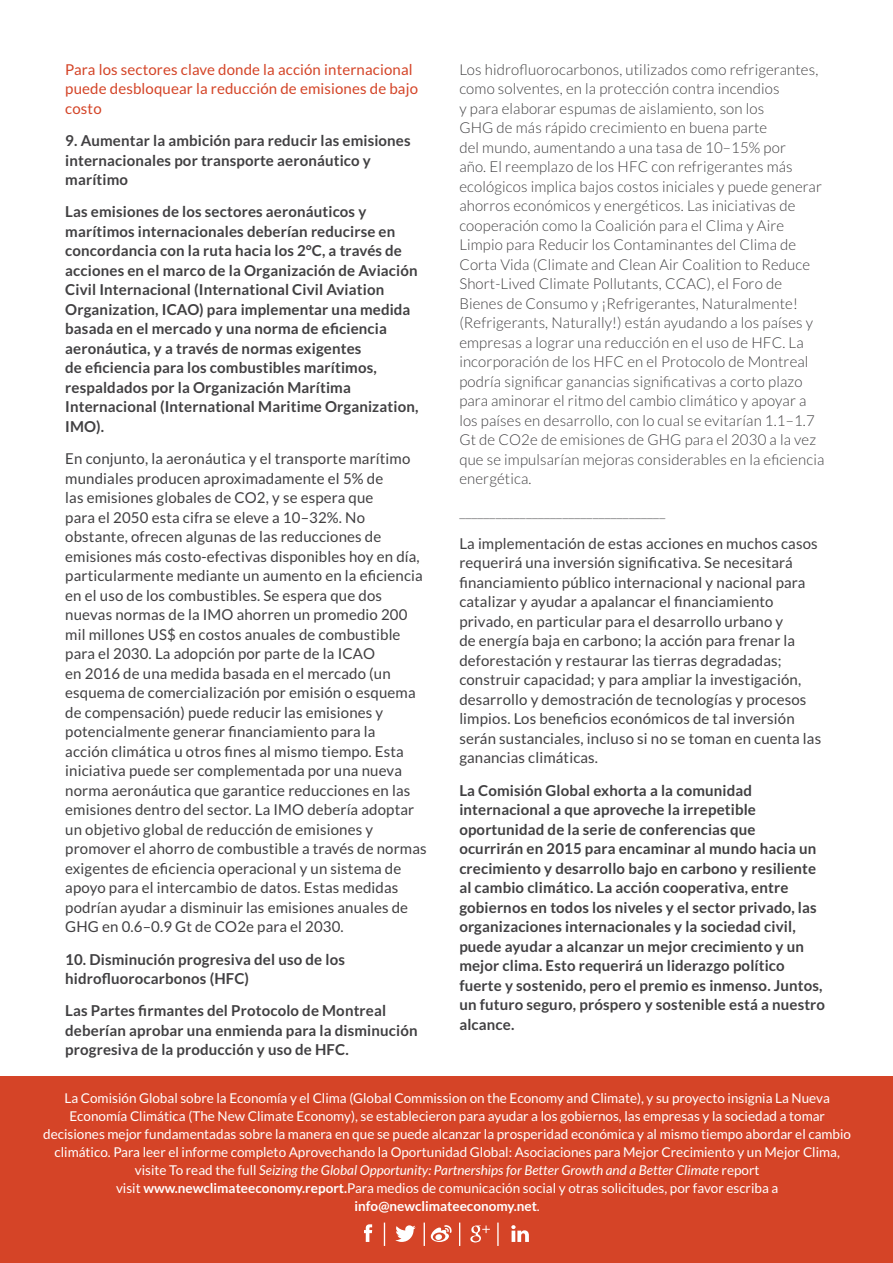
<style>
.page{position:relative;width:893px;height:1263px;background:#fff}
.page>*{position:absolute;margin:0;border:0;box-sizing:border-box;transform-origin:0 0}
.PARAGRAPH_COPY_GREY{font:15px/19.5px "Lato";letter-spacing:.01em;color:#414042}
.PARAGRAPH_COPY_GREY-2{font:700 15px/19.5px "Lato";letter-spacing:.01em;color:#414042}
.PARAGRAPH_COPY_GREY-3{font:300 15px/19.5px "Lato";letter-spacing:.01em;color:#414042}
.PARAGRAPH_COPY_GREY-4{font:15px/19.5px "Lato";letter-spacing:.01em;color:#d44427}
.PARAGRAPH_COPY_GREY-5{font:13.5px/18px "Lato";color:#fff;text-align:center}
.s1{font-style:italic}
.s2{font-weight:700}
</style>
<div class="page">
<div style="left:0;top:1076px;width:893px;height:187px;background:#d54427"></div>
<svg style="left:364px;top:1224px;width:8px;height:18px"></svg>
<svg style="left:395px;top:1225px;width:21px;height:17px"></svg>
<svg style="left:431px;top:1225px;width:21px;height:17px"></svg>
<svg style="left:470px;top:1225px;width:20px;height:18px"></svg>
<svg style="left:511px;top:1225px;width:18px;height:17px"></svg>
<svg style="left:384px;top:1222px;width:1px;height:24px"></svg>
<svg style="left:424px;top:1222px;width:1px;height:24px"></svg>
<svg style="left:459px;top:1222px;width:1px;height:24px"></svg>
<hr style="left:497px;top:1222px;width:2px;height:24px;background:#fff">
<p class="PARAGRAPH_COPY_GREY-4" style="left:65px;top:59px;width:354px">Para los sectores clave donde la acción internacional puede desbloquear la reducción de emisiones de bajo costo</p>
<p class="PARAGRAPH_COPY_GREY-2" style="left:65px;top:131px;width:347px">9. Aumentar la ambición para reducir las emisiones internacionales por transporte aeronáutico y marítimo</p>
<p class="PARAGRAPH_COPY_GREY-2" style="left:65px;top:202px;width:355px">Las emisiones de los sectores aeronáuticos y marítimos internacionales deberían reducirse en concordancia con la ruta hacia los 2°C, a través de acciones en el marco de la Organización de Aviación Civil Internacional (International Civil Aviation Organization, ICAO) para implementar una medida basada en el mercado y una norma de eficiencia aeronáutica, y a través de normas exigentes<br>de eficiencia para los combustibles marítimos, respaldados por la Organización Marítima Internacional (International Maritime Organization, IMO).</p>
<p class="PARAGRAPH_COPY_GREY" style="left:65px;top:449px;width:363px">En conjunto, la aeronáutica y el transporte marítimo mundiales producen aproximadamente el 5% de<br>las emisiones globales de CO2, y se espera que<br>para el 2050 esta cifra se eleve a 10–32%. No obstante, ofrecen algunas de las reducciones de emisiones más costo-efectivas disponibles hoy en día, particularmente mediante un aumento en la eficiencia en el uso de los combustibles. Se espera que dos nuevas normas de la IMO ahorren un promedio 200 mil millones US$ en costos anuales de combustible para el 2030. La adopción por parte de la ICAO<br>en 2016 de una medida basada en el mercado (un esquema de comercialización por emisión o esquema de compensación) puede reducir las emisiones y potencialmente generar financiamiento para la<br>acción climática u otros fines al mismo tiempo. Esta iniciativa puede ser complementada por una nueva norma aeronáutica que garantice reducciones en las emisiones dentro del sector. La IMO debería adoptar un objetivo global de reducción de emisiones y promover el ahorro de combustible a través de normas exigentes de eficiencia operacional y un sistema de apoyo para el intercambio de datos. Estas medidas podrían ayudar a disminuir las emisiones anuales de GHG en 0.6–0.9 Gt de CO2e para el 2030.</p>
<p class="PARAGRAPH_COPY_GREY-2" style="left:65px;top:949px;width:281px">10. Disminución progresiva del uso de los hidrofluorocarbonos (HFC)</p>
<p class="PARAGRAPH_COPY_GREY-2" style="left:65px;top:1001px;width:354px">Las Partes firmantes del Protocolo de Montreal deberían aprobar una enmienda para la disminución progresiva de la producción y uso de HFC.</p>
<p class="PARAGRAPH_COPY_GREY-3" style="left:459px;top:59px;width:366px">Los hidrofluorocarbonos, utilizados como refrigerantes, como solventes, en la protección contra incendios<br>y para elaborar espumas de aislamiento, son los<br>GHG de más rápido crecimiento en buena parte<br>del mundo, aumentando a una tasa de 10–15% por<br>año. El reemplazo de los HFC con refrigerantes más ecológicos implica bajos costos iniciales y puede generar ahorros económicos y energéticos. Las iniciativas de cooperación como la Coalición para el Clima y Aire Limpio para Reducir los Contaminantes del Clima de Corta Vida (Climate and Clean Air Coalition to Reduce Short-Lived Climate Pollutants, CCAC), el Foro de Bienes de Consumo y ¡Refrigerantes, Naturalmente! (Refrigerants, Naturally!) están ayudando a los países y empresas a lograr una reducción en el uso de HFC. La incorporación de los HFC en el Protocolo de Montreal podría significar ganancias significativas a corto plazo para aminorar el ritmo del cambio climático y apoyar a los países en desarrollo, con lo cual se evitarían 1.1–1.7<br>Gt de CO2e de emisiones de GHG para el 2030 a la vez que se impulsarían mejoras considerables en la eficiencia energética.</p>
<p class="PARAGRAPH_COPY_GREY-3" style="left:459px;top:501px;width:207px">__________________________________</p>
<p class="PARAGRAPH_COPY_GREY" style="left:459px;top:533px;width:363px">La implementación de estas acciones en muchos casos requerirá una inversión significativa. Se necesitará financiamiento público internacional y nacional para catalizar y ayudar a apalancar el financiamiento privado, en particular para el desarrollo urbano y<br>de energía baja en carbono; la acción para frenar la deforestación y restaurar las tierras degradadas; construir capacidad; y para ampliar la investigación, desarrollo y demostración de tecnologías y procesos limpios. Los beneficios económicos de tal inversión serán sustanciales, incluso si no se toman en cuenta las ganancias climáticas.</p>
<p class="PARAGRAPH_COPY_GREY-2" style="left:459px;top:780px;width:367px">La Comisión Global exhorta a la comunidad internacional a que aproveche la irrepetible oportunidad de la serie de conferencias que<br>ocurrirán en 2015 para encaminar al mundo hacia un crecimiento y desarrollo bajo en carbono y resiliente al cambio climático. La acción cooperativa, entre gobiernos en todos los niveles y el sector privado, las organizaciones internacionales y la sociedad civil, puede ayudar a alcanzar un mejor crecimiento y un mejor clima. Esto requerirá un liderazgo político fuerte y sostenido, pero el premio es inmenso. Juntos, un futuro seguro, próspero y sostenible está a nuestro alcance.</p>
<p class="PARAGRAPH_COPY_GREY-5" style="left:43px;top:1089px;width:809px">La Comisión Global sobre la Economía y el Clima (Global Commission on the Economy and Climate), y su proyecto insignia La Nueva Economía Climática (The New Climate Economy), se establecieron para ayudar a los gobiernos, las empresas y la sociedad a tomar decisiones mejor fundamentadas sobre la manera en que se puede alcanzar la prosperidad económica y al mismo tiempo abordar el cambio climático. Para leer el informe completo Aprovechando la Oportunidad Global: Asociaciones para Mejor Crecimiento y un Mejor Clima, visite To read the full <span class="s1">Seizing the Global Opportunity: Partnerships for Better Growth and a Better Climate</span> report<br>visit <span class="s2">www.newclimateeconomy.report.</span>Para medios de comunicación social y otras solicitudes, por favor escriba a <span class="s2">info@newclimateeconomy.net</span>.</p>
</div>
